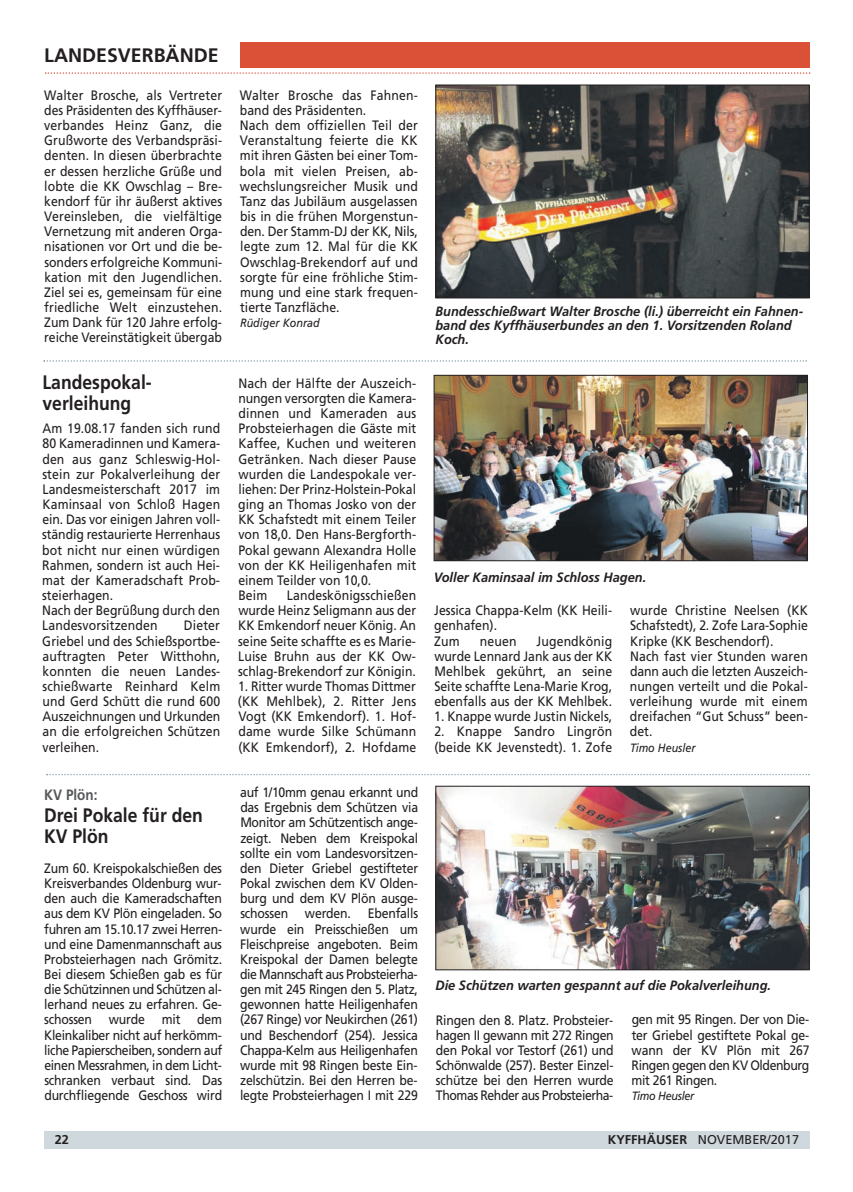
<style>
.page{position:relative;width:853px;height:1192px;background:#fff}
.page>*{position:absolute;margin:0;border:0;box-sizing:border-box;transform-origin:0 0}
.t1{font:700 19.5px/21px "Frutiger LT Std";color:#231f20;scale:.9 1}
.t2{font:700 19.5px "Frutiger LT Std";color:#231f20}
.t3{font:700 15px "Frutiger LT Std";color:#57585a;scale:.9 1}
.t4{font:13.65px/15.1px "Frutiger LT Std";color:#231f20;text-align:justify;scale:.9 1}
.t5{font:italic 700 13.5px/13.5px "Frutiger LT Std";color:#231f20;scale:.95 1}
.t6{font:12.75px "Frutiger LT Std";color:#231f20}
.t7{font:700 12.75px "Frutiger LT Std";color:#231f20}
.t8{font:italic 12px "Frutiger LT Std";color:#231f20;scale:.9 1}
.t9{font:italic 12px "Frutiger LT Std";letter-spacing:-.025em;color:#231f20;scale:.9 1}
.s1{font-weight:700}
</style>
<div class="page">
<div style="left:44px;top:1131px;width:766px;height:17px;background:#cfd8dd"></div>
<div style="left:240px;top:42px;width:570px;height:26px;background:#da5138"></div>
<svg style="left:45px;top:72px;width:765px;height:2px"></svg>
<svg style="left:44px;top:360px;width:763px;height:2px"></svg>
<img style="left:437px;top:87px;width:371px;height:209px">
<div style="left:435px;top:85px;width:375px;height:213px;border:1px solid #231f20"></div>
<svg style="left:46px;top:773px;width:764px;height:2px"></svg>
<img style="left:436px;top:377px;width:370px;height:182px">
<div style="left:434px;top:375px;width:374px;height:186px;border:1px solid #231f20"></div>
<img style="left:437px;top:787px;width:371px;height:181px">
<div style="left:435px;top:785px;width:375px;height:185px;border:1px solid #231f20"></div>
<h1 class="t2" style="left:44px;top:47px;width:176px">LANDESVERBÄNDE</h1>
<p class="t4" style="left:44px;top:88px;width:199px">Walter Brosche, als Vertreter des Präsidenten des Kyffhäuser&shy;verbandes Heinz Ganz, die Grußworte des Verbandspräsi&shy;denten. In diesen überbrachte er dessen herzliche Grüße und lobte die KK Owschlag – Bre&shy;kendorf für ihr äußerst aktives Vereinsleben, die vielfältige Vernetzung mit anderen Orga&shy;nisationen vor Ort und die be&shy;sonders erfolgreiche Kommuni&shy;kation mit den Jugendlichen.<br>Ziel sei es, gemeinsam für eine friedliche Welt einzustehen.<br>Zum Dank für 120 Jahre erfolg&shy;reiche Vereinstätigkeit übergab</p>
<p class="t4" style="left:240px;top:88px;width:199px;text-align:left">Walter Brosche das Fahnen&shy;band des Präsidenten.<br>Nach dem offiziellen Teil der<br>Veranstaltung feierte die KK mit ihren Gästen bei einer Tom&shy;bola mit vielen Preisen, ab&shy;wechslungsreicher Musik und<br>Tanz das Jubiläum ausgelassen bis in die frühen Morgenstun&shy;den. Der Stamm-DJ der KK, Nils, legte zum 12. Mal für die KK<br>Owschlag-Brekendorf auf und sorgte für eine fröhliche Stim&shy;mung und eine stark frequen&shy;tierte Tanzfläche.</p>
<p class="t8" style="left:240px;top:318px;width:90px">Rüdiger Konrad</p>
<h1 class="t1" style="left:43px;top:373px;width:123px">Landespokal&shy;verleihung</h1>
<p class="t4" style="left:42px;top:422px;width:199px;text-align:left">Am 19.08.17 fanden sich rund<br>80 Kameradinnen und Kamera&shy;den aus ganz Schleswig-Hol&shy;stein zur Pokalverleihung der<br>Landesmeisterschaft 2017 im<br>Kaminsaal von Schloß Hagen ein. Das vor einigen Jahren voll&shy;ständig restaurierte Herrenhaus bot nicht nur einen würdigen<br>Rahmen, sondern ist auch Hei&shy;mat der Kameradschaft Prob&shy;steierhagen.<br>Nach der Begrüßung durch den<br>Landesvorsitzenden</p>
<p class="t4" style="left:42px;top:619px;width:199px;text-indent:142px">Dieter Griebel und des Schießsportbe&shy;auftragten Peter Witthohn, konnten die neuen Landes&shy;schießwarte Reinhard Kelm und Gerd Schütt die rund 600<br>Auszeichnungen und Urkunden an die erfolgreichen Schützen verleihen.</p>
<p class="t3" style="left:44px;top:789px;width:61px">KV Plön:</p>
<h1 class="t1" style="left:44px;top:805px;width:178px">Drei Pokale für den<br>KV Plön</h1>
<p class="t4" style="left:44px;top:861px;width:199px">Zum 60. Kreispokalschießen des Kreisverbandes Oldenburg wur&shy;den auch die Kameradschaften aus dem KV Plön eingeladen. So fuhren am 15.10.17 zwei Herren&shy;und eine Damenmannschaft aus Probsteierhagen nach Grömitz.<br>Bei diesem Schießen gab es für die Schützinnen und Schützen al&shy;lerhand neues zu erfahren. Ge&shy;schossen wurde mit dem Kleinkaliber nicht auf herkömm&shy;liche Papierscheiben, sondern auf einen Messrahmen, in dem Licht&shy;schranken verbaut sind. Das durchfliegende Geschoss wird</p>
<p class="t4" style="left:238px;top:376px;width:199px;text-align:left">Nach der Hälfte der Auszeich&shy;nungen versorgten die Kamera&shy;dinnen und Kameraden aus<br>Probsteierhagen die Gäste mit<br>Kaffee, Kuchen und weiteren<br>Getränken. Nach dieser Pause wurden die Landespokale ver&shy;liehen: Der Prinz-Holstein-Pokal ging an Thomas Josko von der<br>KK Schafstedt mit einem Teiler von 18,0. Den Hans-Bergforth-<br>Pokal gewann Alexandra Holle von der KK Heiligenhafen mit einem Teilder von 10,0.<br>Beim</p>
<p class="t4" style="left:238px;top:588px;width:199px;text-indent:49px">Landeskönigsschießen wurde Heinz Seligmann aus der KK Emkendorf neuer König. An seine Seite schaffte es es Marie-Luise Bruhn aus der KK Ow&shy;schlag-Brekendorf zur Königin.</p>
<p class="t4" style="left:238px;top:679px;width:200px">1. Ritter wurde Thomas Dittmer (KK Mehlbek), 2. Ritter Jens Vogt (KK Emkendorf). 1. Hof&shy;dame wurde Silke Schümann (KK Emkendorf), 2. Hofdame</p>
<p class="t4" style="left:240px;top:785px;width:199px">auf 1/10mm genau erkannt und das Ergebnis dem Schützen via Monitor am Schützentisch ange&shy;zeigt. Neben dem Kreispokal sollte ein vom Landesvorsitzen&shy;den Dieter Griebel gestifteter Pokal zwischen dem KV Olden&shy;burg und dem KV Plön ausge&shy;schossen werden. Ebenfalls wurde ein Preisschießen um Fleischpreise angeboten. Beim Kreispokal der Damen belegte die Mannschaft aus Probsteierha&shy;gen mit 245 Ringen den 5. Platz, gewonnen hatte Heiligenhafen (267 Ringe) vor Neukirchen (261) und Beschendorf (254). Jessica Chappa-Kelm aus Heiligenhafen wurde mit 98 Ringen beste Ein&shy;zelschützin. Bei den Herren be&shy;legte Probsteierhagen I mit 229</p>
<p class="t5" style="left:435px;top:306px;width:389px">Bundesschießwart Walter Brosche (li.) überreicht ein Fahnen&shy;band des Kyffhäuserbundes an den 1. Vorsitzenden Roland<br>Koch.</p>
<p class="t5" style="left:434px;top:571px;width:225px">Voller Kaminsaal im Schloss Hagen.</p>
<p class="t4" style="left:434px;top:604px;width:199px;text-align:left">Jessica Chappa-Kelm (KK Heili&shy;genhafen).<br>Zum</p>
<p class="t4" style="left:434px;top:634px;width:199px;text-indent:102px">Jugendkönig wurde Lennard Jank aus der KK Mehlbek gekührt, an seine Seite schaffte Lena-Marie Krog, ebenfalls aus der KK Mehlbek.</p>
<p class="t4" style="left:434px;top:710px;width:199px">1. Knappe wurde Justin Nickels,</p>
<p class="t4" style="left:434px;top:725px;width:199px">2. Knappe Sandro Lingrön (beide KK Jevenstedt). 1. Zofe</p>
<p class="t4" style="left:480px;top:634px;width:42px">neuen</p>
<p class="t4" style="left:630px;top:604px;width:199px;text-align:left">wurde Christine Neelsen (KK<br>Schafstedt), 2. Zofe Lara-Sophie<br>Kripke (KK Beschendorf).<br>Nach fast vier Stunden waren dann auch die letzten Auszeich&shy;nungen verteilt und die Pokal&shy;verleihung wurde mit einem dreifachen “Gut Schuss” been&shy;det.</p>
<p class="t8" style="left:630px;top:742px;width:74px">Timo Heusler</p>
<p class="t5" style="left:435px;top:979px;width:355px">Die Schützen warten gespannt auf die Pokalverleihung.</p>
<p class="t4" style="left:436px;top:1013px;width:199px">Ringen den 8. Platz. Probsteier&shy;hagen II gewann mit 272 Ringen den Pokal vor Testorf (261) und Schönwalde (257). Bester Einzel&shy;schütze bei den Herren wurde Thomas Rehder aus Probsteierha-</p>
<p class="t4" style="left:632px;top:1013px;width:199px">gen mit 95 Ringen. Der von Die&shy;ter Griebel gestiftete Pokal ge&shy;wann der KV Plön mit 267<br>Ringen gegen den KV Oldenburg mit 261 Ringen.</p>
<p class="t9" style="left:632px;top:1091px;width:71px">Timo Heusler</p>
<p class="t7" style="left:55px;top:1134px;width:16px">22</p>
<p class="t6" style="left:608px;top:1134px;width:193px"><span class="s1">KYFFHÄUSER</span> NOVEMBER/2017</p>
</div>
